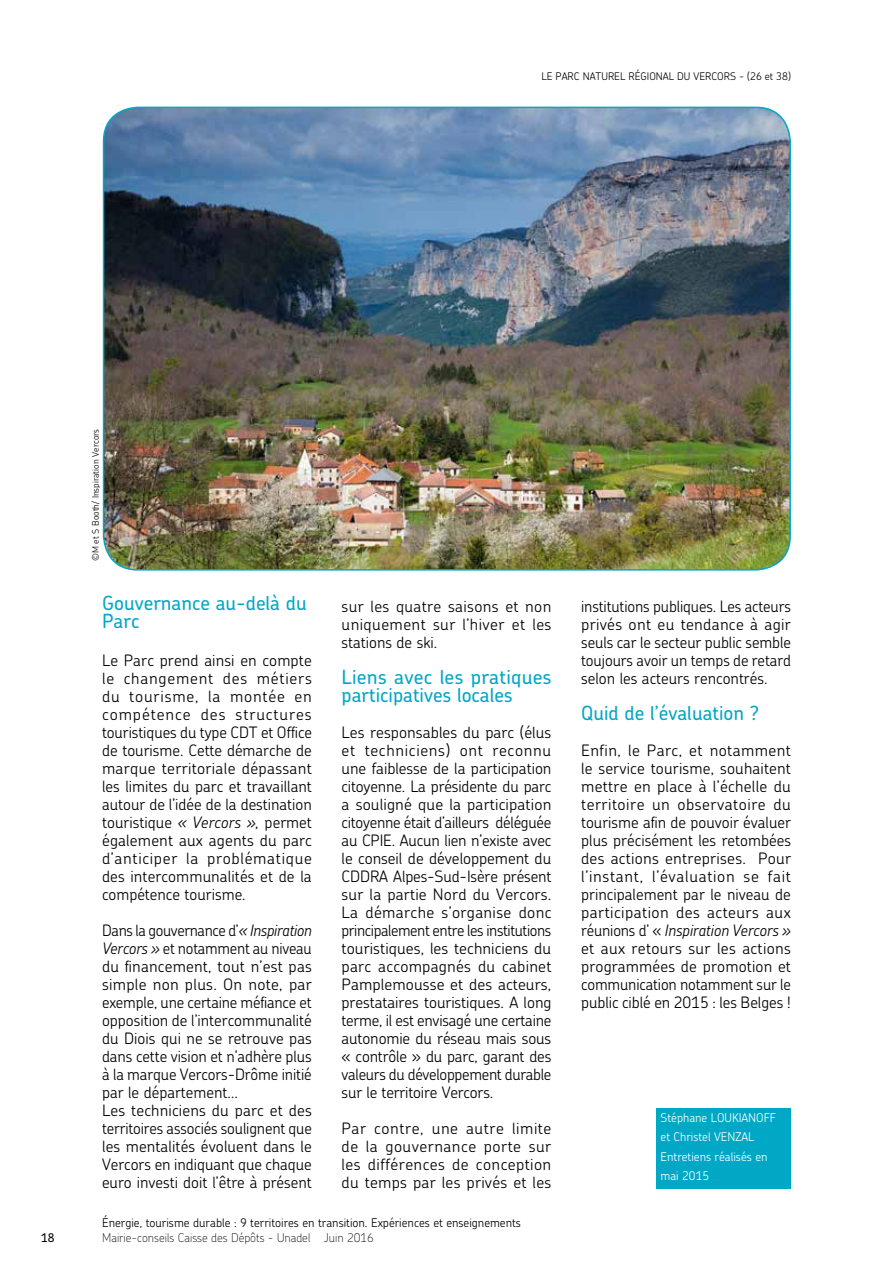
<style>
.page{position:relative;width:893px;height:1263px;background:#fff}
.page>*{position:absolute;margin:0;border:0;box-sizing:border-box;transform-origin:0 0}
.t1{font:500 19.5px/18px "Chevin";color:#00a8c6}
.t2{font:300 15.75px/18px "Chevin";color:#000;text-align:justify}
.t3{font:300 12px "Chevin";color:#000}
.t4{font:300 12px/19.5px "Chevin";color:#fff}
.t5{font:100 12px "Chevin";color:#000}
.t6{font:500 12px "Chevin";color:#000}
.t7{font:300 10.5px "Chevin";color:#000}
.t8{font:300 9px "Chevin";color:#000}
.s1{font-style:italic}
</style>
<div class="page">
<img style="left:104px;top:107px;width:686px;height:463px">
<div style="left:656px;top:1108px;width:135px;height:81px;background:#00a8c6"></div>
<p class="t7" style="left:541px;top:70px;width:251px">LE PARC NATUREL RÉGIONAL DU VERCORS - (26 et 38)</p>
<p class="t6" style="left:41px;top:1230px;width:15px">18</p>
<p class="t8" style="left:90px;top:561px;width:134px;rotate:-90deg">©M et S Booth/ Inspiration Vercors</p>
<p class="t1" style="left:102px;top:594px;width:206px">Gouvernance au-delà du<br>Parc</p>
<p class="t2" style="left:102px;top:651px;width:211px">Le Parc prend ainsi en compte le changement des métiers du tourisme, la montée en compétence des structures touristiques du type CDT et Office de tourisme. Cette démarche de marque territoriale dépassant les limites du parc et travaillant autour de l’idée de la destination touristique <span class="s1">« Vercors »,</span> permet également aux agents du parc d’anticiper la problématique des intercommunalités et de la compétence tourisme.</p>
<p class="t2" style="left:102px;top:921px;width:211px;text-align:left">Dans la gouvernance d’<span class="s1">« Inspiration<br>Vercors »</span> et notamment au niveau du financement, tout n’est pas simple non plus. On note, par exemple, une certaine méfiance et opposition de l’intercommunalité du Diois qui ne se retrouve pas dans cette vision et n’adhère plus à la marque Vercors-Drôme initié par le département…<br>Les techniciens du parc et des territoires associés soulignent que les mentalités évoluent dans le<br>Vercors en indiquant que chaque euro investi doit l’être à présent</p>
<p class="t2" style="left:342px;top:597px;width:211px">sur les quatre saisons et non uniquement sur l’hiver et les stations de ski.</p>
<p class="t1" style="left:342px;top:668px;width:211px">Liens avec les pratiques participatives locales</p>
<p class="t2" style="left:342px;top:723px;width:211px">Les responsables du parc (élus et techniciens) ont reconnu une faiblesse de la participation citoyenne. La présidente du parc a souligné que la participation citoyenne était d’ailleurs déléguée au CPIE. Aucun lien n’existe avec le conseil de développement du CDDRA Alpes-Sud-Isère présent sur la partie Nord du Vercors.<br>La démarche s’organise donc principalement entre les institutions touristiques, les techniciens du parc accompagnés du cabinet Pamplemousse et des acteurs, prestataires touristiques. A long terme, il est envisagé une certaine autonomie du réseau mais sous « contrôle » du parc, garant des valeurs du développement durable sur le territoire Vercors.</p>
<p class="t2" style="left:342px;top:1119px;width:211px">Par contre, une autre limite de la gouvernance porte sur les différences de conception du temps par les privés et les</p>
<p class="t3" style="left:102px;top:1215px;width:420px">Énergie, tourisme durable : 9 territoires en transition. Expériences et enseignements</p>
<p class="t5" style="left:102px;top:1230px;width:273px">Mairie-conseils Caisse des Dépôts - Unadel Juin 2016</p>
<p class="t2" style="left:581px;top:597px;width:211px">institutions publiques. Les acteurs privés ont eu tendance à agir seuls car le secteur public semble toujours avoir un temps de retard selon les acteurs rencontrés.</p>
<p class="t1" style="left:581px;top:704px;width:180px">Quid de l’évaluation ?</p>
<p class="t2" style="left:581px;top:741px;width:211px">Enfin, le Parc, et notamment le service tourisme, souhaitent mettre en place à l’échelle du territoire un observatoire du tourisme afin de pouvoir évaluer plus précisément les retombées des actions entreprises. Pour l’instant, l’évaluation se fait principalement par le niveau de participation des acteurs aux réunions d’ « <span class="s1">Inspiration Vercors » </span>et aux retours sur les actions programmées de promotion et communication notamment sur le public ciblé en 2015 : les Belges !</p>
<p class="t4" style="left:661px;top:1107px;width:117px">Stéphane LOUKIANOFF et Christel VENZAL<br>Entretiens réalisés en mai 2015</p>
</div>
